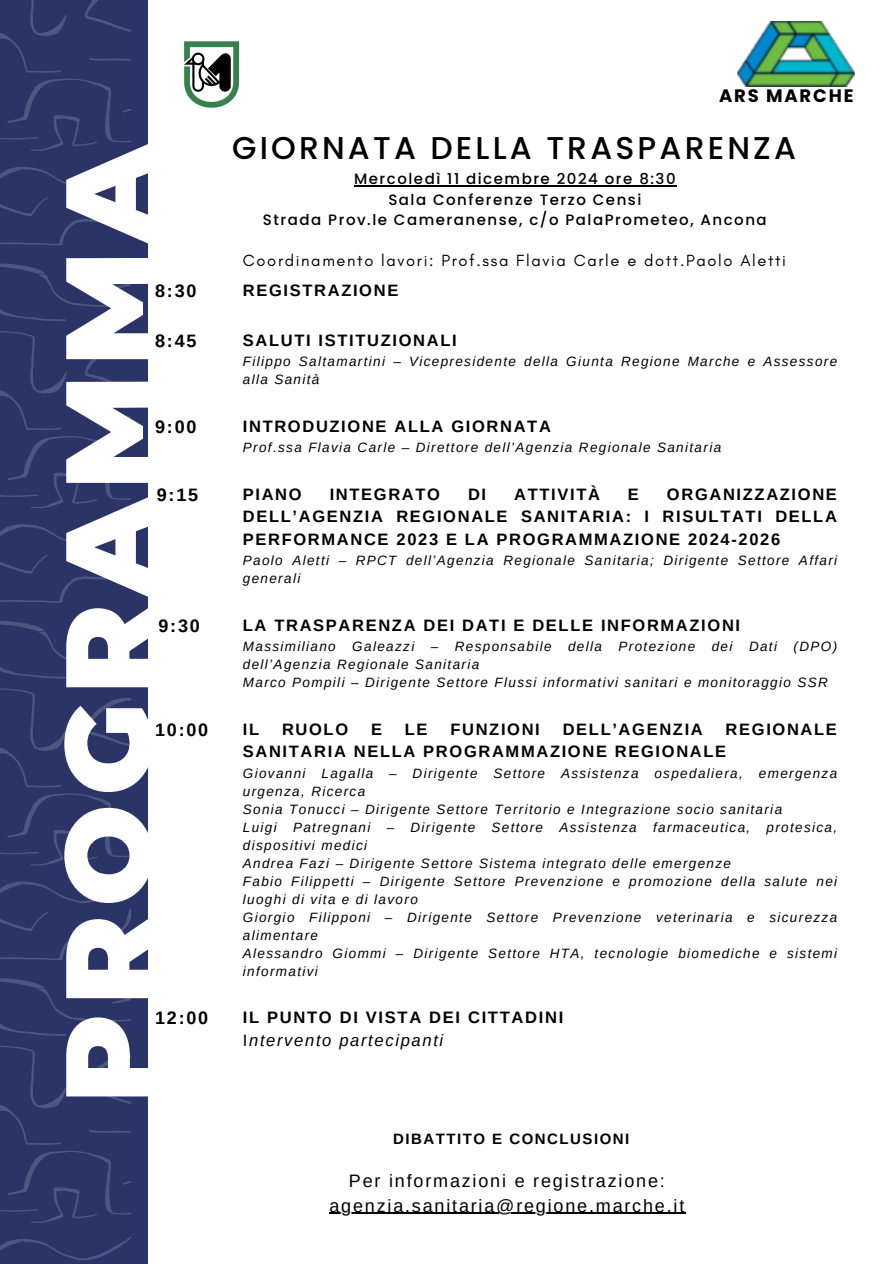
<style>
.page{position:relative;width:894px;height:1264px;background:#fff}
.page>*{position:absolute;margin:0;border:0;box-sizing:border-box;transform-origin:0 0}
.t1{font:900 120.45px "Montserrat";letter-spacing:.075em;color:#fff}
.t2{font:500 31.5px "Poppins";letter-spacing:.1em;color:#000}
.t3{font:18px "Arimo";letter-spacing:.1em;color:#000}
.t4{font:700 18px "Arimo";letter-spacing:.1em;color:#000}
.t5{font:700 18px "Poppins";letter-spacing:.1em;color:#000}
.t6{font:700 16.5px/22.5px "Arimo";letter-spacing:.1em;color:#000}
.t7{font:16.5px "Glacial Indifference";letter-spacing:.1em;color:#000}
.t8{font:500 15px "Poppins";letter-spacing:.1em;color:#000}
.t9{font:700 15px "Arimo";letter-spacing:.1em;color:#000}
.t10{font:italic 13.5px/18px "Arimo";letter-spacing:.1em;color:#000}
.s1{font-weight:400}
.s2{font-weight:400;font-style:italic}
</style>
<div class="page">
<div style="left:0;top:0;width:148px;height:1263px;background:#2b3467"></div>
<svg style="left:0;top:164px;width:131px;height:81px"></svg>
<svg style="left:0;top:0;width:131px;height:151px"></svg>
<svg style="left:0;top:331px;width:67px;height:99px"></svg>
<svg style="left:85px;top:340px;width:46px;height:49px"></svg>
<svg style="left:89px;top:415px;width:42px;height:3px"></svg>
<svg style="left:0;top:263px;width:131px;height:58px"></svg>
<svg style="left:0;top:522px;width:131px;height:81px"></svg>
<svg style="left:0;top:436px;width:131px;height:72px"></svg>
<svg style="left:0;top:688px;width:67px;height:99px"></svg>
<svg style="left:85px;top:698px;width:46px;height:49px"></svg>
<svg style="left:89px;top:773px;width:42px;height:2px"></svg>
<svg style="left:0;top:621px;width:131px;height:57px"></svg>
<svg style="left:0;top:879px;width:131px;height:81px"></svg>
<svg style="left:0;top:793px;width:131px;height:72px"></svg>
<svg style="left:0;top:1046px;width:67px;height:98px"></svg>
<svg style="left:85px;top:1055px;width:46px;height:49px"></svg>
<svg style="left:89px;top:1130px;width:42px;height:2px"></svg>
<svg style="left:0;top:978px;width:131px;height:57px"></svg>
<svg style="left:0;top:1236px;width:131px;height:25px"></svg>
<svg style="left:0;top:1151px;width:131px;height:71px"></svg>
<img style="left:184px;top:41px;width:56px;height:67px">
<img style="left:737px;top:21px;width:117px;height:66px">
<hr style="left:354px;top:185px;width:323px;height:2px;background:#000">
<hr style="left:329px;top:1212px;width:357px;height:1px;background:#000">
<p class="t5" style="left:718px;top:83px;width:136px">ARS MARCHE</p>
<p class="t2" style="left:232px;top:125px;width:565px">GIORNATA DELLA TRASPARENZA</p>
<p class="t8" style="left:354px;top:169px;width:323px">Mercoledì 11 dicembre 2024 ore 8:30</p>
<h1 class="t8" style="left:388px;top:189px;width:254px">Sala Conferenze Terzo Censi</h1>
<h2 class="t8" style="left:263px;top:209px;width:505px">Strada Prov.le Cameranense, c/o PalaPrometeo, Ancona</h2>
<p class="t1" style="left:34px;top:1103px;width:964px;rotate:-90deg">PROGRAMMA</p>
<p class="t7" style="left:243px;top:250px;width:544px">Coordinamento lavori: Prof.ssa Flavia Carle e dott.Paolo Aletti</p>
<p class="t4" style="left:155px;top:281px;width:43px">8:30</p>
<p class="t6" style="left:243px;top:279px;width:157px">REGISTRAZIONE</p>
<p class="t6" style="left:243px;top:329px;width:215px">SALUTI ISTITUZIONALI</p>
<p class="t10" style="left:243px;top:352px;width:595px">Filippo Saltamartini – Vicepresidente della Giunta Regione Marche e Assessore alla Sanità</p>
<p class="t6" style="left:243px;top:414px;width:309px">INTRODUZIONE ALLA GIORNATA</p>
<p class="t10" style="left:243px;top:438px;width:479px">Prof.ssa Flavia Carle – Direttore dell’Agenzia Regionale Sanitaria</p>
<p class="t6" style="left:243px;top:482px;width:60px">PIANO</p>
<p class="t6" style="left:329px;top:482px;width:112px">INTEGRATO</p>
<p class="t6" style="left:468px;top:482px;width:20px">DI</p>
<p class="t6" style="left:514px;top:482px;width:87px">ATTIVITÀ</p>
<p class="t6" style="left:627px;top:482px;width:12px">E</p>
<p class="t4" style="left:155px;top:330px;width:43px">8:45</p>
<h5 class="t4" style="left:155px;top:416px;width:43px">9:00</h5>
<p class="t4" style="left:157px;top:484px;width:43px">9:15</p>
<p class="t6" style="left:243px;top:482px;width:595px;text-align:justify;text-indent:424px">ORGANIZZAZIONE DELL’AGENZIA REGIONALE SANITARIA: I RISULTATI DELLA PERFORMANCE 2023 E LA PROGRAMMAZIONE 2024-2026</p>
<p class="t10" style="left:243px;top:551px;width:595px">Paolo Aletti – RPCT dell’Agenzia Regionale Sanitaria; Dirigente Settore Affari generali</p>
<p class="t4" style="left:158px;top:615px;width:43px">9:30</p>
<p class="t6" style="left:243px;top:613px;width:498px">LA TRASPARENZA DEI DATI E DELLE INFORMAZIONI</p>
<p class="t10" style="left:243px;top:637px;width:595px">Massimiliano Galeazzi – Responsabile della Protezione dei Dati (DPO) dell’Agenzia Regionale Sanitaria<br>Marco Pompili – Dirigente Settore Flussi informativi sanitari e monitoraggio SSR</p>
<p class="t4" style="left:155px;top:719px;width:55px">10:00</p>
<p class="t6" style="left:243px;top:717px;width:595px;text-indent:482px">REGIONALE<br>SANITARIA NELLA PROGRAMMAZIONE REGIONALE</p>
<p class="t10" style="left:243px;top:763px;width:595px">Giovanni Lagalla – Dirigente Settore Assistenza ospedaliera, emergenza urgenza, Ricerca<br>Sonia Tonucci – Dirigente Settore Territorio e Integrazione socio sanitaria<br>Luigi Patregnani – Dirigente Settore Assistenza farmaceutica, protesica, dispositivi medici<br>Andrea Fazi – Dirigente Settore Sistema integrato delle emergenze<br>Fabio Filippetti – Dirigente Settore Prevenzione e promozione della salute nei luoghi di vita e di lavoro<br>Giorgio Filipponi – Dirigente Settore Prevenzione veterinaria e sicurezza alimentare<br>Alessandro Giommi – Dirigente Settore HTA, tecnologie biomediche e sistemi informativi</p>
<p class="t6" style="left:243px;top:717px;width:18px">IL</p>
<p class="t6" style="left:282px;top:717px;width:68px">RUOLO</p>
<p class="t6" style="left:371px;top:717px;width:12px">E</p>
<p class="t6" style="left:405px;top:717px;width:24px">LE</p>
<p class="t6" style="left:450px;top:717px;width:91px">FUNZIONI</p>
<p class="t6" style="left:562px;top:717px;width:141px">DELL’AGENZIA</p>
<h2 class="t4" style="left:155px;top:1008px;width:55px">12:00</h2>
<p class="t6" style="left:243px;top:1006px;width:322px">IL PUNTO DI VISTA DEI CITTADINI<br><span class="s1">I</span><span class="s2">ntervento partecipanti</span></p>
<p class="t9" style="left:393px;top:1130px;width:238px">DIBATTITO E CONCLUSIONI</p>
<p class="t3" style="left:349px;top:1170px;width:317px">Per informazioni e registrazione:</p>
<p class="t3" style="left:329px;top:1195px;width:356px">agenzia.sanitaria@regione.marche.it</p>
</div>
